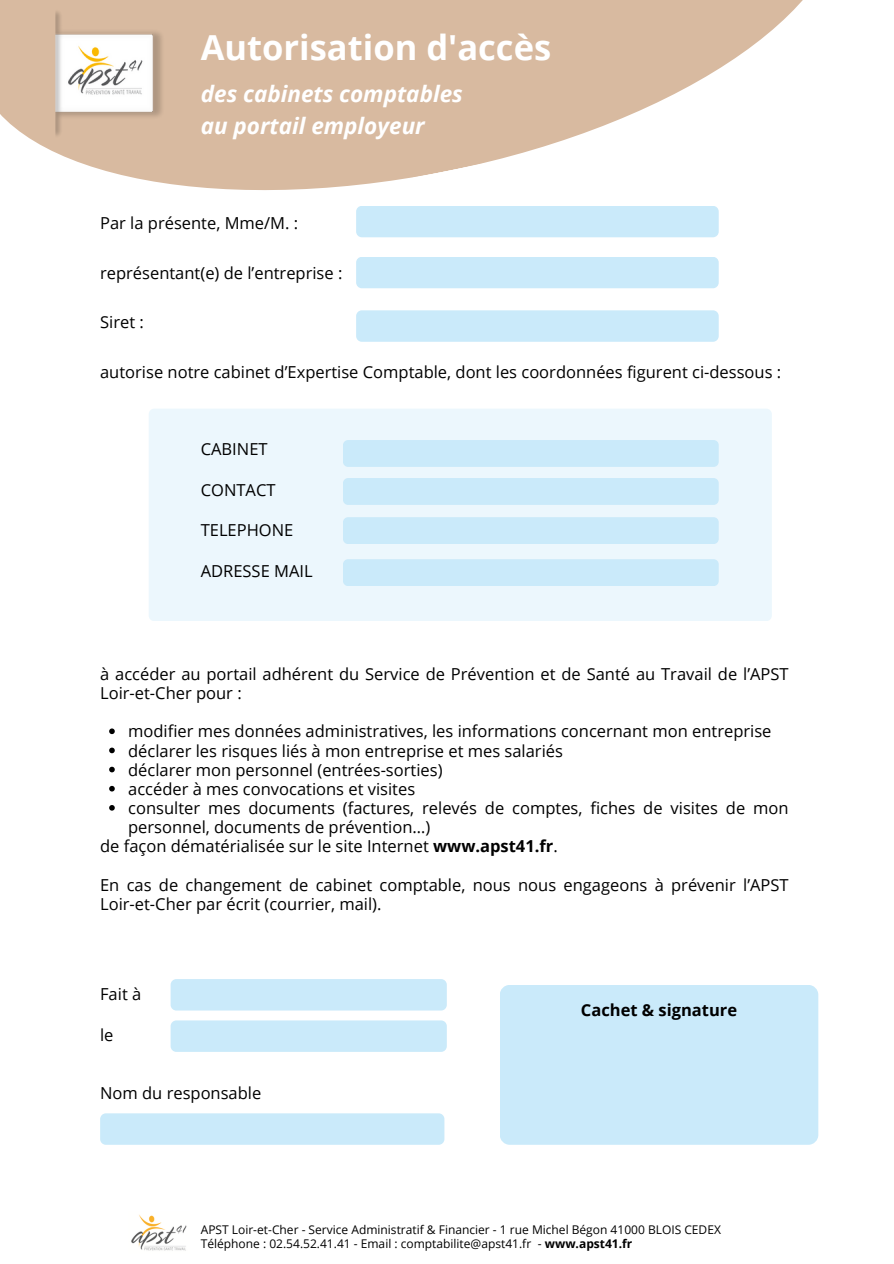
<style>
.page{position:relative;width:894px;height:1264px;background:#fff}
.page>*{position:absolute;margin:0;border:0;box-sizing:border-box;transform-origin:0 0}
.t1{font:700 34.5px "Open Sans";color:#fff}
.t2{font:italic 700 22.5px/31.5px "Open Sans";color:#fff}
.t3{font:16.5px/19.2px "Open Sans";color:#000}
.t4{font:700 16.5px "Open Sans";color:#000}
.t5{font:12px "Open Sans";color:#000}
.s1{font-weight:700}
</style>
<div class="page">
<div style="left:356px;top:219px;width:362px;height:18px;background:#caeafa"></div>
<svg style="left:90px;top:0;width:713px;height:219px;fill:#d8baa0"></svg>
<div style="left:356px;top:257px;width:362px;height:31px;background:#caeafa"></div>
<div style="left:356px;top:310px;width:362px;height:32px;background:#caeafa"></div>
<div style="left:500px;top:985px;width:318px;height:159px;background:#caeafa"></div>
<img style="left:131px;top:1214px;width:56px;height:37px">
<div style="left:149px;top:409px;width:622px;height:212px;background:#ecf7fd"></div>
<div style="left:170px;top:979px;width:276px;height:31px;background:#caeafa"></div>
<div style="left:100px;top:1113px;width:344px;height:31px;background:#caeafa"></div>
<div style="left:170px;top:1020px;width:276px;height:31px;background:#caeafa"></div>
<div style="left:343px;top:440px;width:375px;height:27px;background:#caeafa"></div>
<div style="left:343px;top:478px;width:375px;height:27px;background:#caeafa"></div>
<div style="left:343px;top:517px;width:375px;height:27px;background:#caeafa"></div>
<div style="left:343px;top:559px;width:375px;height:27px;background:#caeafa"></div>
<img style="left:0;top:0;width:201px;height:166px">
<svg style="left:109px;top:728px;width:6px;height:6px"></svg>
<svg style="left:109px;top:747px;width:6px;height:6px"></svg>
<svg style="left:109px;top:766px;width:6px;height:6px"></svg>
<svg style="left:109px;top:786px;width:6px;height:5px"></svg>
<svg style="left:109px;top:805px;width:6px;height:5px"></svg>
<h5 class="t1" style="left:201px;top:23px;width:352px">Autorisation d'accès</h5>
<h5 class="t2" style="left:201px;top:78px;width:263px">des cabinets comptables au portail employeur</h5>
<p class="t3" style="left:100px;top:213px;width:199px">Par la présente, Mme/M. :</p>
<h1 class="t3" style="left:100px;top:263px;width:244px">représentant(e) de l’entreprise :</h1>
<h2 class="t3" style="left:100px;top:312px;width:45px">Siret :</h2>
<h5 class="t3" style="left:100px;top:362px;width:682px">autorise notre cabinet d’Expertise Comptable, dont les coordonnées figurent ci-dessous :</h5>
<h5 class="t3" style="left:201px;top:439px;width:68px">CABINET</h5>
<h5 class="t3" style="left:201px;top:479px;width:76px">CONTACT</h5>
<h5 class="t3" style="left:201px;top:520px;width:94px">TELEPHONE</h5>
<h5 class="t3" style="left:201px;top:560px;width:113px">ADRESSE MAIL</h5>
<h5 class="t3" style="left:100px;top:664px;width:689px">à accéder au portail adhérent du Service de Prévention et de Santé au Travail de l’APST<br>Loir-et-Cher pour :</h5>
<h3 class="t3" style="left:128px;top:721px;width:644px">modifier mes données administratives, les informations concernant mon entreprise</h3>
<h5 class="t3" style="left:128px;top:740px;width:436px">déclarer les risques liés à mon entreprise et mes salariés</h5>
<p class="t3" style="left:128px;top:759px;width:316px">déclarer mon personnel (entrées-sorties)</p>
<p class="t3" style="left:128px;top:779px;width:288px">accéder à mes convocations et visites</p>
<p class="t3" style="left:128px;top:798px;width:661px">consulter mes documents (factures, relevés de comptes, fiches de visites de mon personnel, documents de prévention…)</p>
<p class="t3" style="left:100px;top:836px;width:459px">de façon dématérialisée sur le site Internet <span class="s1">www.apst41.fr</span>.</p>
<p class="t3" style="left:100px;top:874px;width:689px">En cas de changement de cabinet comptable, nous nous engageons à prévenir l’APST<br>Loir-et-Cher par écrit (courrier, mail).</p>
<h5 class="t3" style="left:100px;top:984px;width:43px">Fait à</h5>
<h5 class="t3" style="left:100px;top:1024px;width:15px">le</h5>
<p class="t3" style="left:100px;top:1082px;width:163px">Nom du responsable</p>
<h5 class="t4" style="left:580px;top:998px;width:158px">Cachet &amp; signature</h5>
<h5 class="t5" style="left:201px;top:1220px;width:521px">APST Loir-et-Cher - Service Administratif &amp; Financier - 1 rue Michel Bégon 41000 BLOIS CEDEX</h5>
<h4 class="t5" style="left:201px;top:1234px;width:433px">Téléphone : 02.54.52.41.41 - Email : comptabilite@apst41.fr - <span class="s1">www.apst41.fr</span></h4>
</div>
